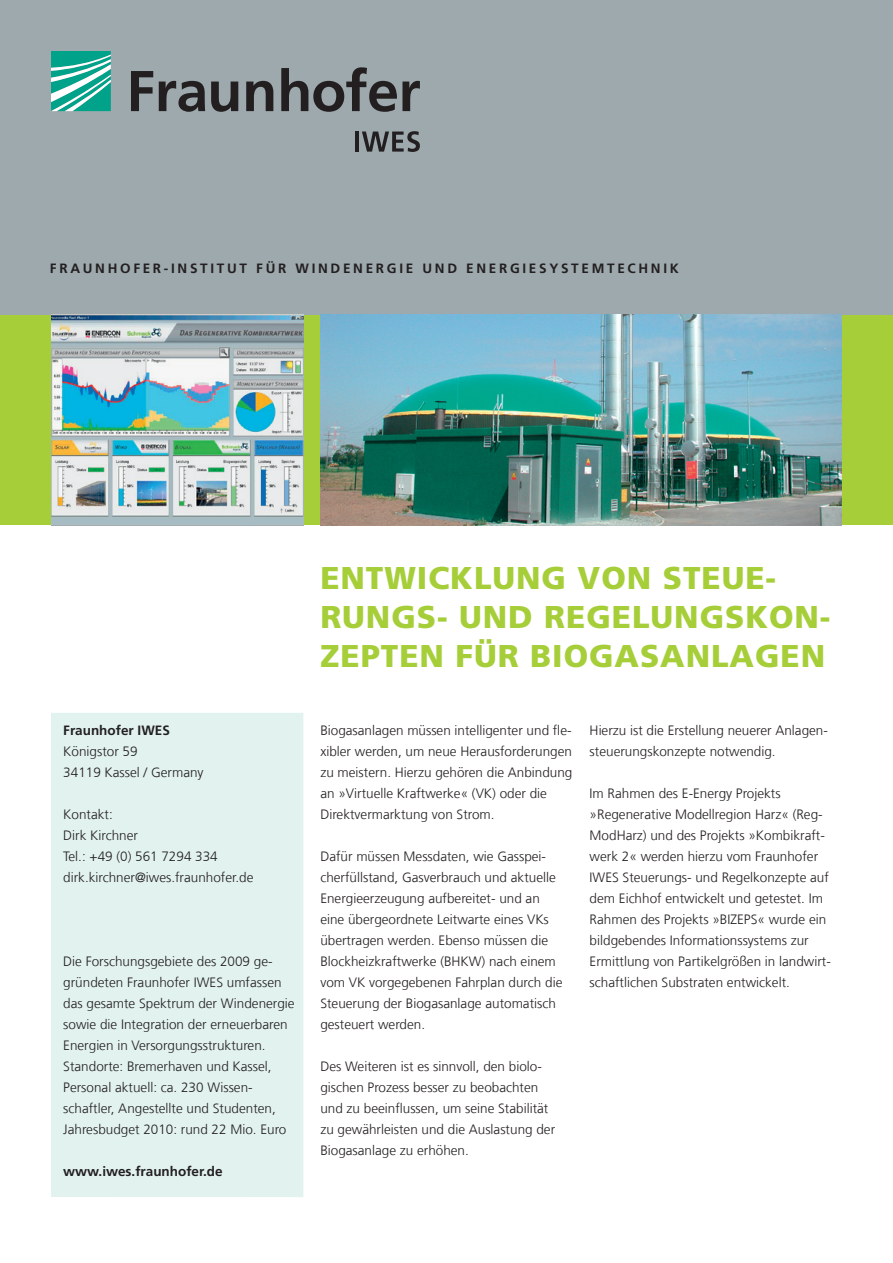
<style>
.page{position:relative;width:893px;height:1263px;background:#fff}
.page>*{position:absolute;margin:0;border:0;box-sizing:border-box;transform-origin:0 0}
._00_Titel{font:900 31.5px/39px "Frutiger LT Com";letter-spacing:.03em;color:#a6ce39}
._06_Fließtext{font:300 13.5px/21px "Frutiger LT Com";color:#231f20}
._10_Institutsname{font:700 13.5px "Frutiger LT Com";letter-spacing:.2em;color:#231f20}
._07_Zwischenüberschr{font:700 13.5px "Frutiger LT Com";color:#231f20}
</style>
<div class="page">
<div style="left:0;top:0;width:893px;height:315px;background:#9da9ad"></div>
<svg style="left:51px;top:51px;width:60px;height:60px;background:#49bbaa"></svg>
<svg style="left:131px;top:67px;width:289px;height:45px"></svg>
<hr style="left:355px;top:132px;width:4px;height:20px;background:#231f20">
<svg style="left:362px;top:131px;width:58px;height:21px"></svg>
<div style="left:51px;top:713px;width:252px;height:484px;background:#e2f2ef"></div>
<div style="left:0;top:315px;width:893px;height:210px;background:#a6ce39"></div>
<img style="left:320px;top:315px;width:522px;height:210px">
<img style="left:51px;top:315px;width:252px;height:210px">
<p class="_10_Institutsname" style="left:50px;top:260px;width:630px">FRAUNHOFER-INSTITUT FÜR WINDENERGIE UND ENERGIESYSTEMTECHNIK</p>
<p class="_07_Zwischenüberschr" style="left:63px;top:722px;width:108px">Fraunhofer IWES</p>
<p class="_06_Fließtext" style="left:63px;top:741px;width:76px">Königstor 59</p>
<p class="_06_Fließtext" style="left:63px;top:762px;width:142px">34119 Kassel / Germany</p>
<p class="_06_Fließtext" style="left:63px;top:804px;width:51px">Kontakt:</p>
<p class="_06_Fließtext" style="left:63px;top:825px;width:76px">Dirk Kirchner</p>
<p class="_06_Fließtext" style="left:63px;top:846px;width:156px">Tel.: +49 (0) 561 7294 334</p>
<p class="_06_Fließtext" style="left:63px;top:867px;width:192px">dirk.kirchner@iwes.fraunhofer.de</p>
<p class="_06_Fließtext" style="left:63px;top:951px;width:233px">Die Forschungsgebiete des 2009 ge&shy;gründeten Fraunhofer IWES umfassen das gesamte Spektrum der Windenergie sowie die Integration der erneuerbaren Energien in Versorgungsstrukturen.</p>
<p class="_06_Fließtext" style="left:63px;top:1056px;width:225px">Standorte: Bremerhaven und Kassel, Personal aktuell: ca. 230 Wissen&shy;schaftler, Angestellte und Studenten, Jahresbudget 2010: rund 22 Mio. Euro</p>
<p class="_07_Zwischenüberschr" style="left:63px;top:1163px;width:161px">www.iwes.fraunhofer.de</p>
<p class="_00_Titel" style="left:320px;top:558px;width:512px">ENTWICKLUNG VON STEUE-<br>RUNGS- UND REGELUNGSKON-<br>ZEPTEN FÜR BIOGASANLAGEN</p>
<p class="_06_Fließtext" style="left:320px;top:720px;width:254px">Biogasanlagen müssen intelligenter und fle&shy;xibler werden, um neue Herausforderungen zu meistern. Hierzu gehören die Anbindung an »Virtuelle Kraftwerke« (VK) oder die Direktvermarktung von Strom.</p>
<p class="_06_Fließtext" style="left:320px;top:846px;width:244px">Dafür müssen Messdaten, wie Gasspei&shy;cherfüllstand, Gasverbrauch und aktuelle Energieerzeugung aufbereitet- und an eine übergeordnete Leitwarte eines VKs übertragen werden. Ebenso müssen die Blockheizkraftwerke (BHKW) nach einem vom VK vorgegebenen Fahrplan durch die Steuerung der Biogasanlage automatisch gesteuert werden.</p>
<p class="_06_Fließtext" style="left:320px;top:1056px;width:236px">Des Weiteren ist es sinnvoll, den biolo&shy;gischen Prozess besser zu beobachten und zu beeinflussen, um seine Stabilität zu gewährleisten und die Auslastung der Biogasanlage zu erhöhen.</p>
<p class="_06_Fließtext" style="left:590px;top:720px;width:240px">Hierzu ist die Erstellung neuerer Anlagen&shy;steuerungskonzepte notwendig.</p>
<p class="_06_Fließtext" style="left:590px;top:783px;width:243px">Im Rahmen des E-Energy Projekts »Regenerative Modellregion Harz« (Reg-ModHarz) und des Projekts »Kombikraft&shy;werk 2« werden hierzu vom Fraunhofer IWES Steuerungs- und Regelkonzepte auf dem Eichhof entwickelt und getestet. Im Rahmen des Projekts »BIZEPS« wurde ein bildgebendes Informationssystems zur Ermittlung von Partikelgrößen in landwirt&shy;schaftlichen Substraten entwickelt.</p>
</div>
